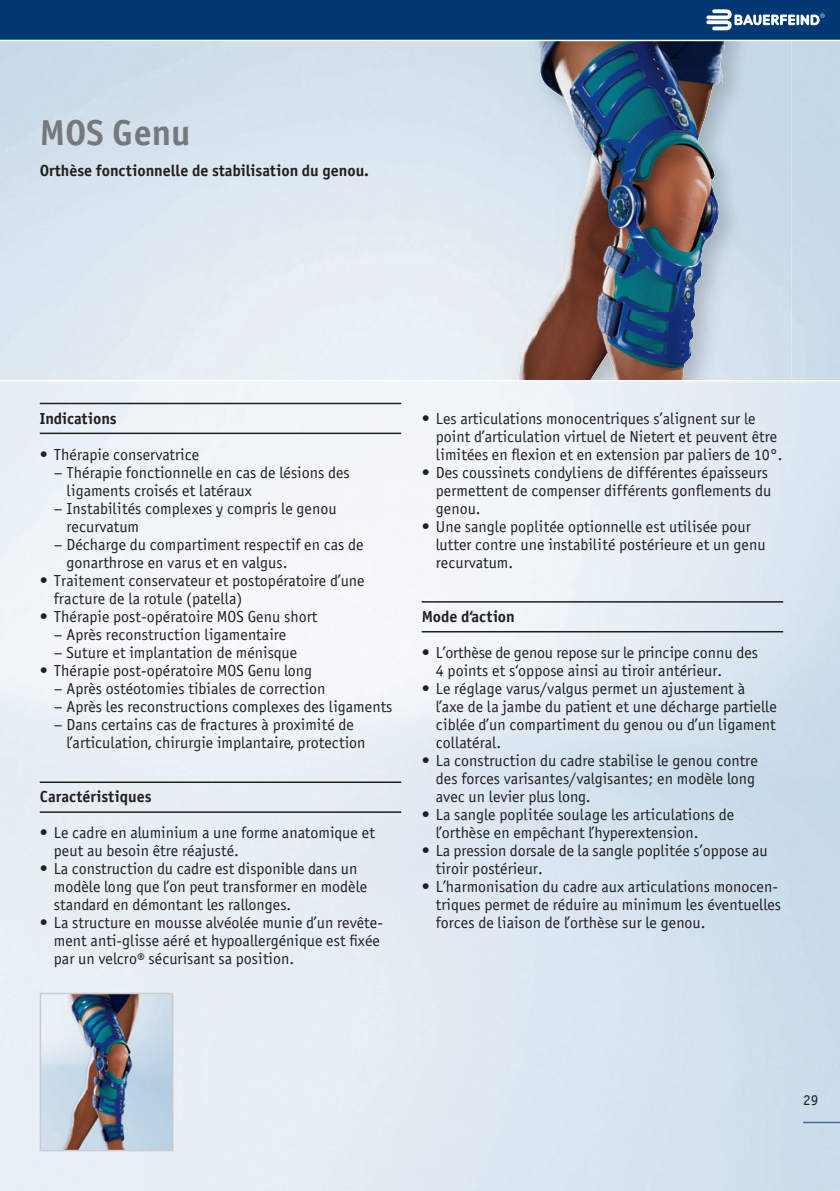
<style>
.page{position:relative;width:840px;height:1191px;background:#fff}
.page>*{position:absolute;margin:0;border:0;box-sizing:border-box;transform-origin:0 0}
.t1{font:700 36px "BF Officina Sans N";color:#76787b}
.t2{font:16px/18px "BF Officina Sans N";color:#231f20}
.t3{font:700 16px "BF Officina Sans N";color:#231f20}
.t4{font:15px "BF Officina Sans N";color:#231f20}
</style>
<div class="page">
<img style="left:560px;top:381px;width:279px;height:810px">
<div style="left:0;top:0;width:839px;height:40px;background:#013874"></div>
<img style="left:518px;top:41px;width:206px;height:271px">
<img style="left:518px;top:312px;width:177px;height:68px">
<svg style="left:706px;top:9px;width:118px;height:21px"></svg>
<hr style="left:802px;top:1121px;width:37px;height:2px;background:#4c679a">
<img style="left:43px;top:995px;width:127px;height:153px">
<div style="left:40px;top:992px;width:133px;height:159px;border:2px solid #cbccce"></div>
<hr style="left:40px;top:781px;width:361px;height:2px;background:#231f20">
<hr style="left:40px;top:811px;width:361px;height:2px;background:#231f20">
<hr style="left:40px;top:403px;width:361px;height:1px;background:#231f20">
<hr style="left:40px;top:432px;width:361px;height:2px;background:#231f20">
<hr style="left:421px;top:601px;width:361px;height:1px;background:#231f20">
<hr style="left:421px;top:631px;width:361px;height:1px;background:#231f20">
<h1 class="t1" style="left:40px;top:110px;width:152px">MOS Genu</h1>
<p class="t3" style="left:40px;top:160px;width:330px">Orthèse fonctionnelle de stabilisation du genou.</p>
<p class="t3" style="left:40px;top:408px;width:78px">Indications</p>
<p class="t2" style="left:40px;top:445px;width:161px">• Thérapie conservatrice</p>
<p class="t2" style="left:66px;top:463px;width:284px;text-indent:-13px">– Thérapie fonctionnelle en cas de lésions des ligaments croisés et latéraux</p>
<p class="t2" style="left:66px;top:499px;width:271px;text-indent:-13px">– Instabilités complexes y compris le genou recurvatum</p>
<p class="t2" style="left:66px;top:535px;width:298px;text-indent:-13px">– Décharge du compartiment respectif en cas de gonarthrose en varus et en valgus.</p>
<p class="t2" style="left:54px;top:571px;width:312px;text-indent:-14px">• Traitement conservateur et post opératoire d’une fracture de la rotule (patella)</p>
<p class="t2" style="left:40px;top:607px;width:279px">• Thérapie post-opératoire MOS Genu short</p>
<p class="t2" style="left:54px;top:625px;width:234px">– Après reconstruction ligamentaire</p>
<p class="t2" style="left:54px;top:643px;width:245px">– Suture et implantation de ménisque</p>
<p class="t2" style="left:40px;top:661px;width:274px">• Thérapie post-opératoire MOS Genu long</p>
<p class="t2" style="left:54px;top:679px;width:273px">– Après ostéotomies tibiales de correction</p>
<p class="t2" style="left:54px;top:697px;width:340px">– Après les reconstructions complexes des ligaments</p>
<p class="t2" style="left:66px;top:715px;width:300px;text-indent:-13px">– Dans certains cas de fractures à proximité de l’articulation, chirurgie implantaire, protection</p>
<p class="t3" style="left:40px;top:786px;width:113px">Caractéristiques</p>
<p class="t2" style="left:54px;top:823px;width:322px;text-indent:-14px">• Le cadre en aluminium a une forme anatomique et peut au besoin être réajusté.</p>
<p class="t2" style="left:54px;top:859px;width:315px;text-indent:-14px">• La construction du cadre est disponible dans un modèle long que l’on peut transformer en modèle standard en démontant les rallonges.</p>
<p class="t2" style="left:54px;top:913px;width:330px;text-indent:-14px">• La structure en mousse alvéolée munie d’un revête&shy;ment anti-glisse aéré et hypoallergénique est fixée par un velcro® sécurisant sa position.</p>
<p class="t2" style="left:435px;top:409px;width:348px;text-indent:-14px">• Les articulations monocentriques s’alignent sur le point d’articulation virtuel de Nietert et peuvent être limitées en flexion et en extension par paliers de 10°.</p>
<p class="t2" style="left:435px;top:463px;width:337px;text-indent:-14px">• Des coussinets condyliens de différentes épaisseurs permettent de compenser différents gonflements du genou.</p>
<p class="t2" style="left:435px;top:517px;width:331px;text-indent:-14px">• Une sangle poplitée optionnelle est utilisée pour lutter contre une instabilité postérieure et un genu recurvatum.</p>
<p class="t3" style="left:421px;top:606px;width:95px">Mode d‘action</p>
<p class="t2" style="left:435px;top:643px;width:323px;text-indent:-14px">• L’orthèse de genou repose sur le principe connu des<br>4 points et s‘oppose ainsi au tiroir antérieur.</p>
<p class="t2" style="left:435px;top:679px;width:342px;text-indent:-14px">• Le réglage varus/valgus permet un ajustement à l’axe de la jambe du patient et une décharge partielle ciblée d’un compartiment du genou ou d’un ligament collatéral.</p>
<p class="t2" style="left:435px;top:751px;width:323px;text-indent:-14px">• La construction du cadre stabilise le genou contre des forces varisantes/valgisantes; en modèle long avec un levier plus long.</p>
<p class="t2" style="left:435px;top:805px;width:299px;text-indent:-14px">• La sangle poplitée soulage les articulations de l’orthèse en empêchant l’hyperextension.</p>
<p class="t2" style="left:435px;top:841px;width:333px;text-indent:-14px">• La pression dorsale de la sangle poplitée s’oppose au tiroir postérieur.</p>
<p class="t2" style="left:435px;top:877px;width:346px;text-indent:-14px">• L’harmonisation du cadre aux articulations monocen&shy;triques permet de réduire au minimum les éventuelles forces de liaison de l’orthèse sur le genou.</p>
<p class="t4" style="left:802px;top:1089px;width:17px">29</p>
</div>
